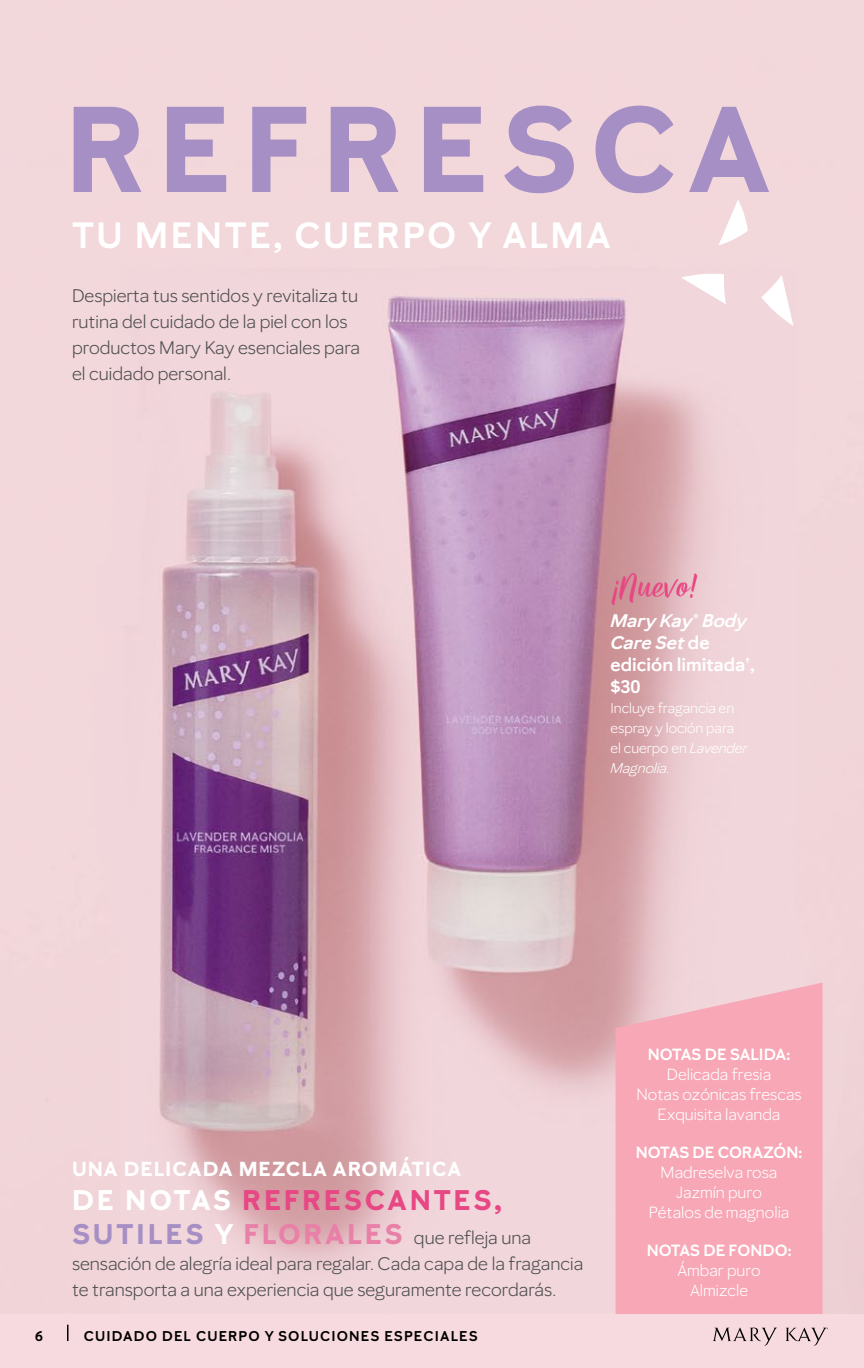
<style>
.page{position:relative;width:864px;height:1368px;background:#fff}
.page>*{position:absolute;margin:0;border:0;box-sizing:border-box;transform-origin:0 0}
.Subhead{font:700 120px "Mary Kay Sans";letter-spacing:.1em;color:#a58fc4}
.Subhead-2{font:600 36px "Mary Kay Sans";letter-spacing:.07em;color:#fff}
.Subhead-3{font:700 32px "Mary Kay Script";color:#e74783}
.Subhead_A{font:700 28px "Mary Kay Sans";letter-spacing:.1em;color:#e74783}
.Subhead_A-2{font:700 20px "Mary Kay Sans";letter-spacing:.05em;color:#fff}
.Subhead_A-3{font:18px/26px "Mary Kay Sans";color:#4d4d4f}
.Subhead-4{font:18px/26px "Mary Kay Sans";color:#4d4d4f}
.Subhead-5{font:600 18px/22px "Mary Kay Sans";color:#fff}
.Subhead_B{font:16px/20px "Mary Kay Sans";color:#fff;text-align:center}
.Subhead-6{font:14px/20px "Mary Kay Sans";color:#fff}
.MASTER_PG_-_Page_Num{font:600 14px "Mary Kay Sans";letter-spacing:.08em;color:#000}
.s1{font-style:italic}
.s2{color:#fff}
.s3{font-weight:700;font-size:28px;color:#a58fc4}
.s4{font-weight:700;font-size:28px;color:#fff}
.s5{font-weight:700;font-size:28px;color:#e980a8}
.s6{font-weight:600}
</style>
<div class="page">
<img style="left:0;top:0;width:864px;height:1314px">
<svg style="left:616px;top:983px;width:207px;height:331px;background:#f6a9b7"></svg>
<svg style="left:761px;top:275px;width:32px;height:51px"></svg>
<svg style="left:718px;top:199px;width:30px;height:47px"></svg>
<svg style="left:681px;top:273px;width:45px;height:31px"></svg>
<div style="left:0;top:1314px;width:864px;height:54px;background:#f7dadf"></div>
<svg style="left:713px;top:1327px;width:64px;height:19px"></svg>
<svg style="left:786px;top:1328px;width:42px;height:18px"></svg>
<svg style="left:67px;top:1325px;width:1px;height:16px"></svg>
<p class="Subhead" style="left:65px;top:76px;width:707px">REFRESCA</p>
<p class="Subhead-2" style="left:72px;top:213px;width:540px">TU MENTE, CUERPO Y ALMA</p>
<p class="Subhead-4" style="left:72px;top:283px;width:290px">Despierta tus sentidos y revitaliza tu rutina del cuidado de la piel con los productos Mary Kay esenciales para el cuidado personal.</p>
<p class="Subhead-3" style="left:610px;top:565px;width:88px">¡Nuevo!</p>
<p class="Subhead-5" style="left:610px;top:610px;width:145px"><span class="s1">Mary Kay® Body<br>Care Set</span> de edición limitada<sup>†</sup>, $30</p>
<p class="Subhead-6" style="left:610px;top:698px;width:139px">Incluye fragancia en espray y loción para el cuerpo en <span class="s1">Lavender<br>Magnolia.</span></p>
<p class="Subhead_A-2" style="left:72px;top:1157px;width:391px">UNA DELICADA MEZCLA AROMÁTICA</p>
<p class="Subhead_A" style="left:72px;top:1183px;width:431px"><span class="s2">DE NOTAS</span> REFRESCANTES,</p>
<p class="Subhead_A-3" style="left:72px;top:1225px;width:513px"><span class="s3">SUTILES</span> <span class="s4">Y</span> <span class="s5">FLORALES</span> que refleja una sensación de alegría ideal para regalar. Cada capa de la fragancia te transporta a una experiencia que seguramente recordarás.</p>
<p class="MASTER_PG_-_Page_Num" style="left:35px;top:1327px;width:9px">6</p>
<p class="MASTER_PG_-_Page_Num" style="left:84px;top:1327px;width:395px">CUIDADO DEL CUERPO Y SOLUCIONES ESPECIALES</p>
<p class="Subhead_B" style="left:636px;top:1044px;width:167px"><span class="s6">NOTAS DE SALIDA:<br></span>Delicada fresia<br>Notas ozónicas frescas<br>Exquisita lavanda</p>
<p class="Subhead_B" style="left:636px;top:1142px;width:168px"><span class="s6">NOTAS DE CORAZÓN:<br></span>Madreselva rosa<br>Jazmín puro<br>Pétalos de magnolia</p>
<p class="Subhead_B" style="left:647px;top:1240px;width:146px"><span class="s6">NOTAS DE FONDO:<br></span>Ámbar puro<br>Almizcle</p>
</div>
